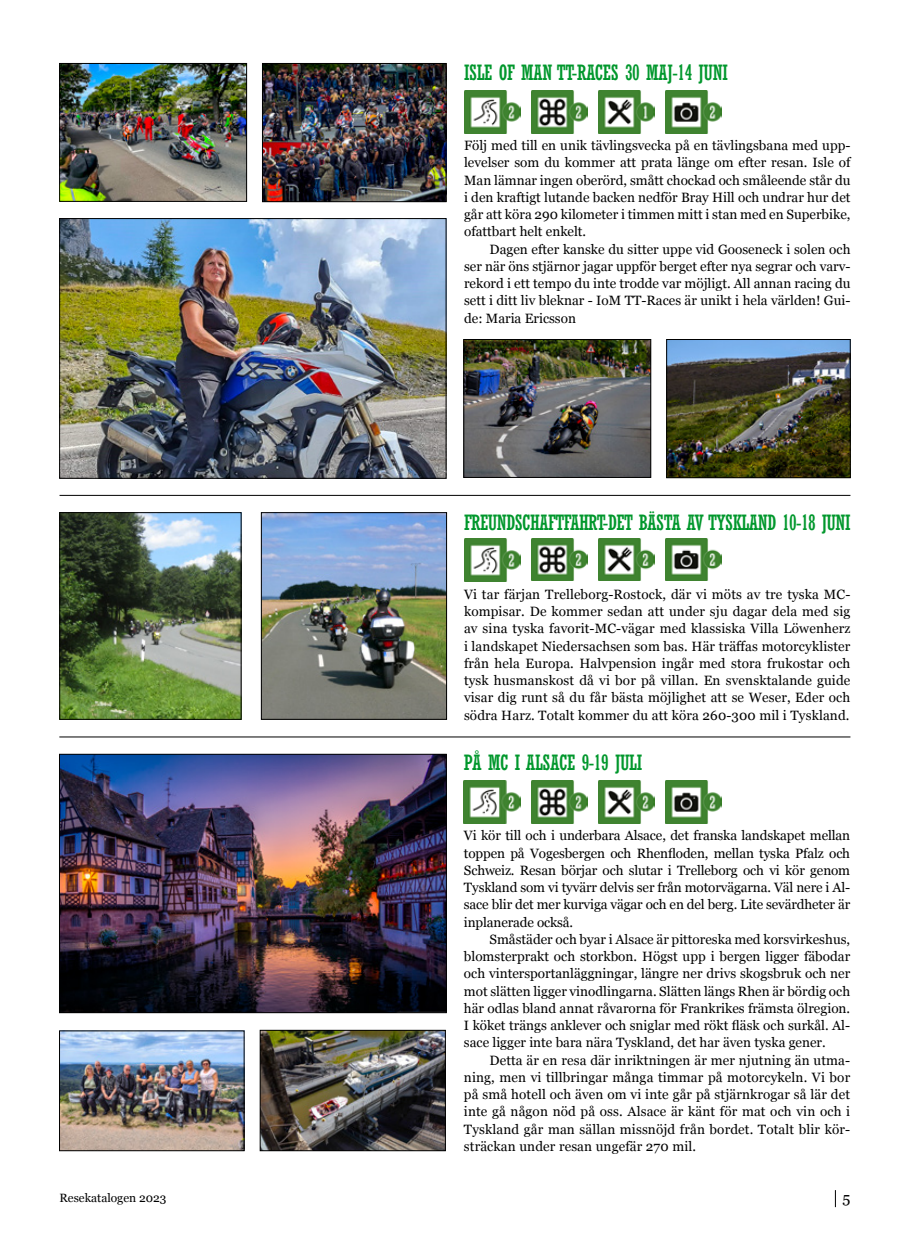
<style>
.page{position:relative;width:910px;height:1242px;background:#fff}
.page>*{position:absolute;margin:0;border:0;box-sizing:border-box;transform-origin:0 0}
.t1{font:condensed 21px "Rockwell";letter-spacing:-.03em;color:#00972c}
.t2{font:15px "Georgia";color:#000}
.t3{font:13.5px/17.2px "Georgia";color:#000;text-align:justify}
.t4{font:12px "Georgia";color:#000}
</style>
<div class="page">
<svg style="left:835px;top:1190px;width:1px;height:17px"></svg>
<hr style="left:60px;top:495px;width:790px;height:1px;background:#000">
<hr style="left:59px;top:736px;width:791px;height:1px;background:#000">
<img style="left:464px;top:91px;width:56px;height:42px">
<img style="left:598px;top:91px;width:57px;height:42px">
<img style="left:665px;top:91px;width:57px;height:42px">
<img style="left:531px;top:91px;width:57px;height:42px">
<img style="left:264px;top:65px;width:180px;height:135px">
<div style="left:262px;top:63px;width:184px;height:139px;border:1px solid #000"></div>
<img style="left:61px;top:65px;width:184px;height:135px">
<div style="left:59px;top:63px;width:188px;height:139px;border:1px solid #000"></div>
<img style="left:61px;top:220px;width:383px;height:256px">
<div style="left:59px;top:218px;width:387px;height:260px;border:1px solid #000"></div>
<img style="left:464px;top:538px;width:56px;height:43px">
<img style="left:598px;top:538px;width:56px;height:43px">
<img style="left:665px;top:538px;width:56px;height:43px">
<img style="left:531px;top:538px;width:56px;height:43px">
<img style="left:62px;top:514px;width:177px;height:203px">
<div style="left:60px;top:512px;width:181px;height:207px;border:1px solid #000"></div>
<img style="left:263px;top:514px;width:182px;height:203px">
<div style="left:261px;top:512px;width:186px;height:207px;border:1px solid #000"></div>
<img style="left:668px;top:341px;width:180px;height:135px">
<div style="left:666px;top:339px;width:184px;height:139px;border:1px solid #000"></div>
<img style="left:466px;top:341px;width:183px;height:134px">
<div style="left:464px;top:339px;width:187px;height:138px;border:1px solid #000"></div>
<img style="left:464px;top:781px;width:56px;height:42px">
<img style="left:665px;top:781px;width:56px;height:42px">
<img style="left:531px;top:781px;width:56px;height:42px">
<img style="left:61px;top:756px;width:384px;height:255px">
<div style="left:59px;top:754px;width:388px;height:259px;border:1px solid #000"></div>
<img style="left:598px;top:781px;width:56px;height:42px">
<img style="left:61px;top:1032px;width:181px;height:117px">
<div style="left:59px;top:1030px;width:185px;height:121px;border:1px solid #000"></div>
<img style="left:262px;top:1032px;width:182px;height:117px">
<div style="left:260px;top:1030px;width:186px;height:121px;border:1px solid #000"></div>
<h1 class="t1" style="left:464px;top:60px;width:265px">ISLE OF MAN TT-RACES 30 MAJ-14 JUNI</h1>
<p class="t3" style="left:464px;top:136px;width:388px">Följ med till en unik tävlingsvecka på en tävlingsbana med upp&shy;levelser som du kommer att prata länge om efter resan. Isle of Man lämnar ingen oberörd, smått chockad och småleende står du i den kraftigt lutande backen nedför Bray Hill och undrar hur det går att köra 290 kilometer i timmen mitt i stan med en Superbike, ofattbart helt enkelt.</p>
<p class="t3" style="left:464px;top:240px;width:388px;text-indent:26px">Dagen efter kanske du sitter uppe vid Gooseneck i solen och ser när öns stjärnor jagar uppför berget efter nya segrar och varv&shy;rekord i ett tempo du inte trodde var möjligt. All annan racing du sett i ditt liv bleknar - IoM TT-Races är unikt i hela världen! Gui&shy;de: Maria Ericsson</p>
<h1 class="t1" style="left:464px;top:510px;width:388px">FREUNDSCHAFTFAHRT-DET BÄSTA AV TYSKLAND 10-18 JUNI</h1>
<p class="t3" style="left:464px;top:585px;width:388px">Vi tar färjan Trelleborg-Rostock, där vi möts av tre tyska MC&shy;kompisar. De kommer sedan att under sju dagar dela med sig av sina tyska favorit-MC-vägar med klassiska Villa Löwenherz i landskapet Niedersachsen som bas. Här träffas motorcyklister från hela Europa. Halvpension ingår med stora frukostar och tysk husmanskost då vi bor på villan. En svensktalande guide visar dig runt så du får bästa möjlighet att se Weser, Eder och södra Harz. Totalt kommer du att köra 260-300 mil i Tyskland.</p>
<h1 class="t1" style="left:464px;top:750px;width:180px">PÅ MC I ALSACE 9-19 JULI</h1>
<p class="t3" style="left:464px;top:826px;width:388px">Vi kör till och i underbara Alsace, det franska landskapet mellan toppen på Vogesbergen och Rhenfloden, mellan tyska Pfalz och Schweiz. Resan börjar och slutar i Trelleborg och vi kör genom Tyskland som vi tyvärr delvis ser från motorvägarna. Väl nere i Al&shy;sace blir det mer kurviga vägar och en del berg. Lite sevärdheter är inplanerade också.</p>
<p class="t3" style="left:464px;top:930px;width:388px;text-indent:26px">Småstäder och byar i Alsace är pittoreska med korsvirkeshus, blomsterprakt och storkbon. Högst upp i bergen ligger fäbodar och vintersportanläggningar, längre ner drivs skogsbruk och ner mot slätten ligger vinodlingarna. Slätten längs Rhen är bördig och här odlas bland annat råvarorna för Frankrikes främsta ölregion.<br>I köket trängs anklever och sniglar med rökt fläsk och surkål. Al&shy;sace ligger inte bara nära Tyskland, det har även tyska gener.</p>
<p class="t3" style="left:464px;top:1050px;width:388px;text-indent:26px">Detta är en resa där inriktningen är mer njutning än utma&shy;ning, men vi tillbringar många timmar på motorcykeln. Vi bor på små hotell och även om vi inte går på stjärnkrogar så lär det inte gå någon nöd på oss. Alsace är känt för mat och vin och i Tyskland går man sällan missnöjd från bordet. Totalt blir kör&shy;sträckan under resan ungefär 270 mil.</p>
<p class="t4" style="left:60px;top:1189px;width:109px">Resekatalogen 2023</p>
<p class="t2" style="left:842px;top:1187px;width:9px">5</p>
</div>
